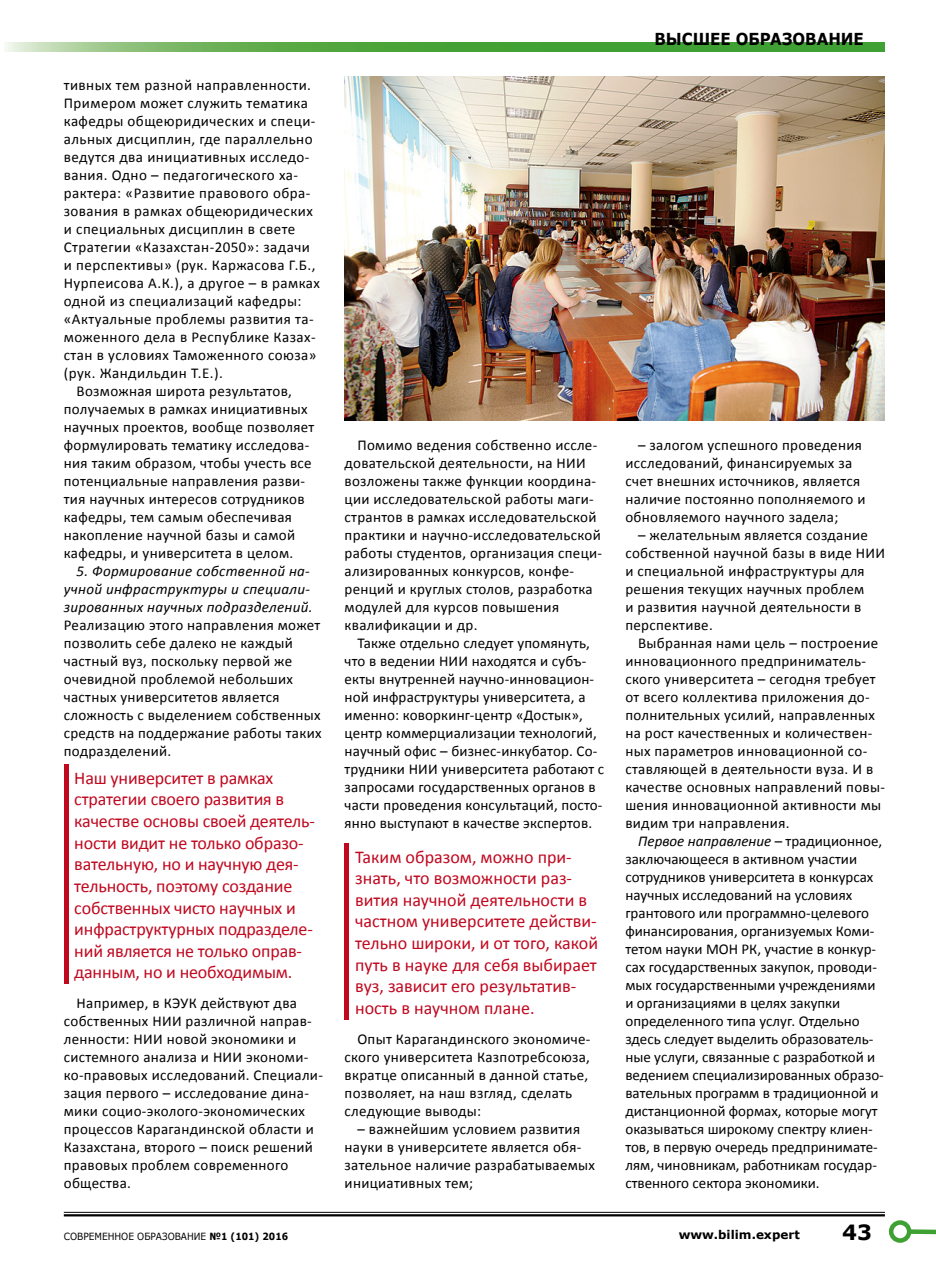
<style>
.page{position:relative;width:936px;height:1263px;background:#fff}
.page>*{position:absolute;margin:0;border:0;box-sizing:border-box;transform-origin:0 0}
.t1{font:700 21px "Verdana";color:#000}
.t2{font:18px/21.6px "Calibri";letter-spacing:-.01em;color:#c0081f}
.t3{font:700 16.5px "Verdana";letter-spacing:-.005em;color:#000;scale:.91 1}
.t4{font:15px/18px "Calibri";letter-spacing:.02em;color:#000}
.t5{font:15px/18px "Calibri";color:#000}
.t6{font:italic 15px/18px "Calibri";letter-spacing:.02em;color:#000}
.t7{font:700 12px "Verdana";color:#000}
.t8{font:9.9px "Verdana";color:#000;scale:.91 1}
.s1{font-style:italic}
.s2{font-weight:700}
</style>
<div class="page">
<img style="left:344px;top:77px;width:540px;height:344px">
<hr style="left:64px;top:764px;width:4px;height:220px;background:#c0081f">
<div style="left:344px;top:843px;width:5px;height:177px;background:#c0081f"></div>
<hr style="left:64px;top:1212px;width:820px;height:1px;background:#000">
<hr style="left:64px;top:1214px;width:820px;height:2px;background:#000">
<svg style="left:5px;top:43px;width:879px;height:8px;background:#5cac4d"></svg>
<div style="left:909px;top:1229px;width:26px;height:5px;background:#3fa033"></div>
<div style="left:888px;top:1220px;width:23px;height:23px;border:4px solid #3fa033;border-radius:50%"></div>
<p class="t4" style="left:64px;top:76px;width:249px">тивных тем разной направленности.</p>
<p class="t4" style="left:64px;top:94px;width:246px">Примером может служить тематика</p>
<p class="t4" style="left:64px;top:112px;width:253px">кафедры общеюридических и специ-</p>
<p class="t4" style="left:64px;top:130px;width:250px">альных дисциплин, где параллельно</p>
<p class="t4" style="left:64px;top:148px;width:247px">ведутся два инициативных исследо-</p>
<p class="t4" style="left:64px;top:166px;width:236px">вания. Одно – педагогического ха-</p>
<p class="t4" style="left:64px;top:184px;width:248px">рактера: «Развитие правового обра-</p>
<p class="t4" style="left:64px;top:202px;width:250px">зования в рамках общеюридических</p>
<p class="t4" style="left:64px;top:220px;width:233px">и специальных дисциплин в свете</p>
<p class="t4" style="left:64px;top:238px;width:247px">Стратегии «Казахстан-2050»: задачи</p>
<p class="t4" style="left:64px;top:256px;width:253px">и перспективы» (рук. Каржасова Г.Б.,</p>
<p class="t4" style="left:64px;top:274px;width:258px">Нурпеисова А.К.), а другое – в рамках</p>
<p class="t4" style="left:64px;top:292px;width:239px">одной из специализаций кафедры:</p>
<p class="t4" style="left:64px;top:310px;width:251px">«Актуальные проблемы развития та-</p>
<p class="t4" style="left:64px;top:328px;width:253px">моженного дела в Республике Казах-</p>
<p class="t4" style="left:64px;top:346px;width:254px">стан в условиях Таможенного союза»</p>
<p class="t4" style="left:64px;top:364px;width:160px">(рук. Жандильдин Т.Е.).</p>
<p class="t4" style="left:77px;top:382px;width:217px">Возможная широта результатов,</p>
<p class="t4" style="left:64px;top:400px;width:245px">получаемых в рамках инициативных</p>
<p class="t4" style="left:64px;top:418px;width:252px">научных проектов, вообще позволяет</p>
<p class="t4" style="left:64px;top:436px;width:247px">формулировать тематику исследова-</p>
<p class="t4" style="left:64px;top:454px;width:249px">ния таким образом, чтобы учесть все</p>
<p class="t4" style="left:64px;top:472px;width:243px">потенциальные направления разви-</p>
<p class="t4" style="left:64px;top:490px;width:242px">тия научных интересов сотрудников</p>
<p class="t4" style="left:64px;top:508px;width:230px">кафед ры, тем самым обеспечивая</p>
<p class="t4" style="left:64px;top:526px;width:233px">накопление научной базы и самой</p>
<p class="t4" style="left:64px;top:544px;width:231px">кафедры, и университета в целом.</p>
<p class="t6" style="left:64px;top:561px;width:250px;text-indent:13px">5. Формирование собственной на&shy;учной инфраструктуры и специали&shy;зированных научных подразделений.</p>
<p class="t4" style="left:64px;top:616px;width:259px">Реализацию этого направления может позволить себе далеко не каждый частный вуз, поскольку первой же очевидной проблемой небольших частных университетов является сложность с выделением собственных средств на поддержание работы таких подразделений.</p>
<p class="t2" style="left:74px;top:767px;width:242px">Наш университет в рамках стратегии своего развития в качестве основы своей деятель&shy;ности видит не только образо&shy;вательную, но и научную дея&shy;тельность, поэтому создание собственных чисто научных и инфраструктурных подразделе&shy;ний является не только оправ&shy;данным, но и необходимым.</p>
<p class="t4" style="left:64px;top:994px;width:261px;text-indent:13px">Например, в КЭУК действуют два собственных НИИ различной направ&shy;ленности: НИИ новой экономики и системного анализа и НИИ экономи&shy;ко-правовых исследований. Специали&shy;зация первого – исследование дина&shy;мики социо-эколого-экономических процессов Карагандинской области и<br>Казахстана, второго – поиск решений правовых проблем современного общества.</p>
<p class="t3" style="left:654px;top:27px;width:231px">ВЫСШЕЕ ОБРАЗОВАНИЕ</p>
<p class="t4" style="left:344px;top:436px;width:259px;text-indent:13px">Помимо ведения собственно иссле&shy;довательской деятельности, на НИИ возложены также функции координа&shy;ции исследовательской работы маги&shy;странтов в рамках исследовательской практики и научно-исследовательской работы студентов, организация специ&shy;ализированных конкурсов, конфе&shy;ренций и круглых столов, разработка модулей для курсов повышения квалификации и др.</p>
<p class="t4" style="left:344px;top:634px;width:261px;text-indent:13px">Также отдельно следует упомянуть, что в ведении НИИ находятся и субъ&shy;екты внутренней научно-инновацион&shy;ной инфраструктуры университета, а именно: коворкинг-центр «Достык», центр коммерциализации технологий, научный офис – бизнес-инкубатор. Со&shy;трудники НИИ университета работают с запросами государственных органов в части проведения консультаций, посто&shy;янно выступают в качестве экспертов.</p>
<p class="t2" style="left:355px;top:846px;width:244px">Таким образом, можно при&shy;знать, что возможности раз&shy;вития научной деятельности в частном университете действи&shy;тельно широки, и от того, какой путь в науке для себя выбирает вуз, зависит его результатив&shy;ность в научном плане.</p>
<p class="t4" style="left:344px;top:1030px;width:247px;text-indent:13px">Опыт Карагандинского экономиче&shy;ского университета Казпотребсоюза, вкратце описанный в данной статье, позволяет, на наш взгляд, сделать следующие выводы:</p>
<p class="t4" style="left:344px;top:1120px;width:252px;text-indent:13px">– важнейшим условием развития науки в университете является обя&shy;зательное наличие разрабатываемых инициативных тем;</p>
<p class="t4" style="left:625px;top:436px;width:242px;text-indent:13px">– залогом успешного проведения исследований, финансируемых за счет внешних источников, является наличие постоянно пополняемого и обновляемого научного задела;</p>
<p class="t4" style="left:625px;top:526px;width:261px;text-indent:13px">– желательным является создание собственной научной базы в виде НИИ и специальной инфраструктуры для решения текущих научных проблем<br>и развития научной деятельности в перспективе.</p>
<p class="t4" style="left:625px;top:634px;width:261px;text-indent:13px">Выбранная нами цель – построение инновационного предприниматель&shy;ского университета – сегодня требует от всего коллектива приложения до&shy;полнительных усилий, направленных на рост качественных и количествен&shy;ных параметров инновационной со&shy;ставляющей в деятельности вуза. И в качестве основных направлений повы&shy;шения инновационной активности мы видим три направления.</p>
<p class="t5" style="left:625px;top:832px;width:260px;text-indent:13px"><span class="s1">Первое направление</span> – традицион ное, заключающееся в активном участии сотрудников университета в конкурсах научных исследований на условиях грантового или программно-целевого финансирования, организуемых Коми&shy;тетом науки МОН РК, участие в конкур&shy;сах государственных закупок, проводи&shy;мых государственными учреждениями и организациями в целях закупки определенного типа услуг. Отдельно здесь следует выделить образователь&shy;ные услуги, связанные с разработкой и ведением специализированных образо&shy;вательных программ в традиционной и дистанционной формах, которые могут оказываться широкому спектру клиен&shy;тов, в первую очередь предпринимате&shy;лям, чиновникам, работникам государ&shy;ственного сектора экономики.</p>
<p class="t8" style="left:64px;top:1229px;width:248px">СОВРЕМЕННОЕ ОБРАЗОВАНИЕ <span class="s2">№1 (101) 2016</span></p>
<p class="t7" style="left:678px;top:1226px;width:123px">www.bilim.expert</p>
<h1 class="t1" style="left:842px;top:1217px;width:31px">43</h1>
</div>
